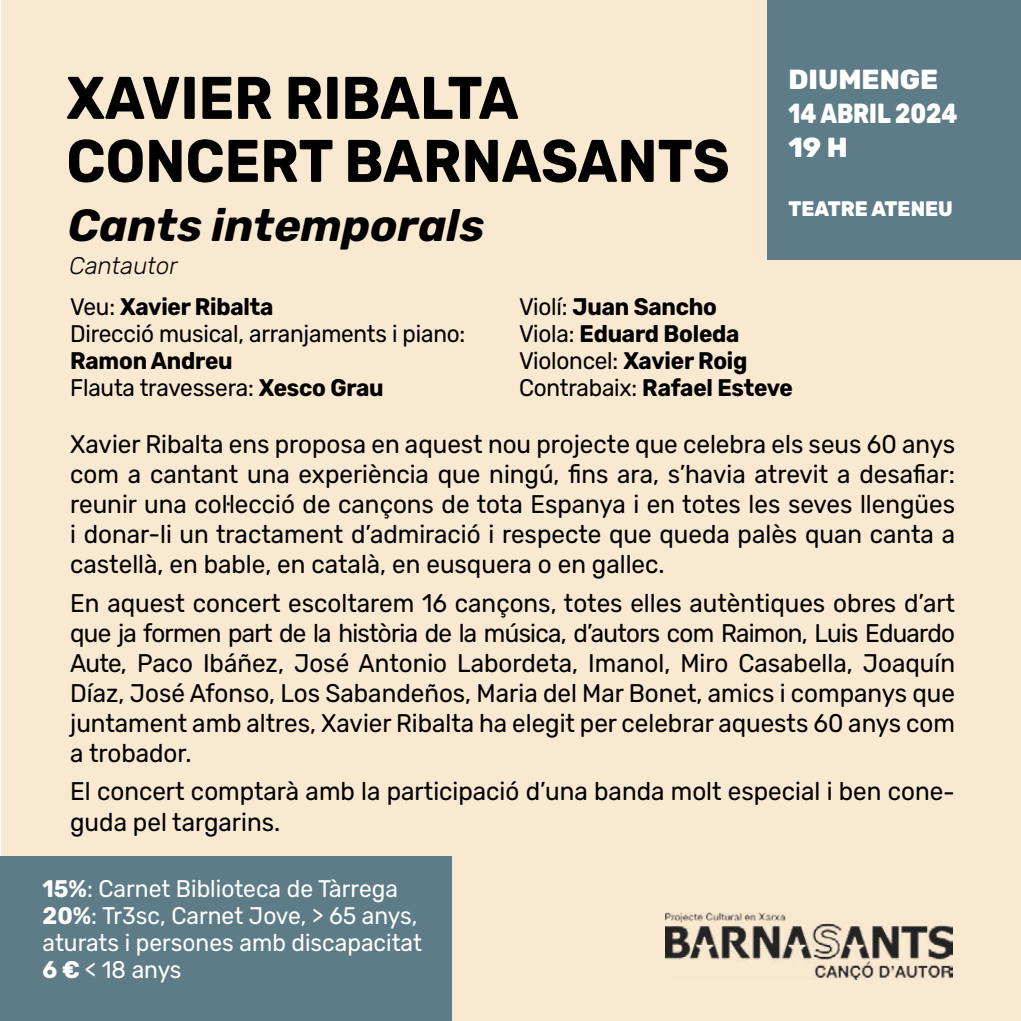
<style>
.page{position:relative;width:1021px;height:1021px;background:#fff}
.page>*{position:absolute;margin:0;border:0;box-sizing:border-box;transform-origin:0 0}
.t1{font:700 60px/63px "Rubik";color:#000;scale:.93 1}
.t2{font:italic 700 45px "Rubik";color:#000}
.t3{font:800 27.6px/34.2px "Rubik";color:#fff}
.t4{font:25.5px/30px "Rubik";color:#000;text-align:justify;scale:.95 1}
.t5{font:700 24px/27px "Rubik";letter-spacing:-.01em;color:#000;scale:.94 1}
.t6{font:24px/27px "Rubik";color:#fff;scale:.95 1}
.t7{font:24px/27px "Rubik";letter-spacing:-.01em;color:#000;scale:.94 1}
.t8{font:italic 300 24px "Rubik";color:#000}
.t9{font:800 21px "Rubik";color:#fff;scale:.95 1}
.s1{font-weight:700}
.s2{font-weight:400}
</style>
<div class="page">
<hr style="left:0;top:856px;width:1px;height:164px;background:#5d7c87">
<div style="left:1px;top:0;width:1019px;height:1020px;background:#f9e9d1"></div>
<div style="left:767px;top:0;width:253px;height:259px;background:#5d7c87"></div>
<div style="left:1px;top:856px;width:451px;height:164px;background:#5d7c87"></div>
<img style="left:665px;top:912px;width:287px;height:67px">
<h1 class="t1" style="left:66px;top:68px;width:714px">XAVIER RIBALTA<br>CONCERT BARNASANTS</h1>
<h2 class="t2" style="left:68px;top:200px;width:418px">Cants intemporals</h2>
<p class="t8" style="left:68px;top:252px;width:115px">Cantautor</p>
<p class="t3" style="left:788px;top:63px;width:171px">DIUMENGE<br>14 ABRIL 2024<br>19 H</p>
<p class="t9" style="left:788px;top:197px;width:175px">TEATRE ATENEU</p>
<p class="t7" style="left:70px;top:294px;width:422px">Veu: <span class="s1">Xavier Ribalta<br></span>Direcció musical, arranjaments i piano:</p>
<p class="t5" style="left:70px;top:348px;width:335px">Ramon Andreu<br><span class="s2">Flauta travessera:</span> Xesco Grau</p>
<p class="t5" style="left:519px;top:294px;width:293px"><span class="s2">Violí:</span> Juan Sancho<br><span class="s2">Viola:</span> Eduard Boleda<br><span class="s2">Violoncel:</span> Xavier Roig<br><span class="s2">Contrabaix:</span> Rafael Esteve</p>
<p class="t4" style="left:70px;top:430px;width:933px">Xavier Ribalta ens proposa en aquest nou projecte que celebra els seus 60 anys com a cantant una experiència que ningú, fins ara, s’havia atrevit a desafiar: reunir una col·lecció de cançons de tota Espanya i en totes les seves llengües i donar-li un tractament d’admiració i respecte que queda palès quan canta a castellà, en bable, en català, en eusquera o en gallec.</p>
<p class="t4" style="left:70px;top:588px;width:932px">En aquest concert escoltarem 16 cançons, totes elles autèntiques obres d’art que ja formen part de la història de la música, d’autors com Raimon, Luis Eduardo Aute, Paco Ibáñez, José Antonio Labordeta, Imanol, Miro Casabella, Joaquín Díaz, José Afonso, Los Sabandeños, Maria del Mar Bonet, amics i companys que juntament amb altres, Xavier Ribalta ha elegit per celebrar aquests 60 anys com a trobador.</p>
<p class="t4" style="left:70px;top:777px;width:932px">El concert comptarà amb la participació d’una banda molt especial i ben cone&shy;guda pel targarins.</p>
<p class="t6" style="left:43px;top:875px;width:401px"><span class="s1">15%</span>: Carnet Biblioteca de Tàrrega<br><span class="s1">20%</span>: Tr3sc, Carnet Jove, &gt; 65 anys, aturats i persones amb discapacitat<br><span class="s1">6 €</span> &lt; 18 anys</p>
</div>
